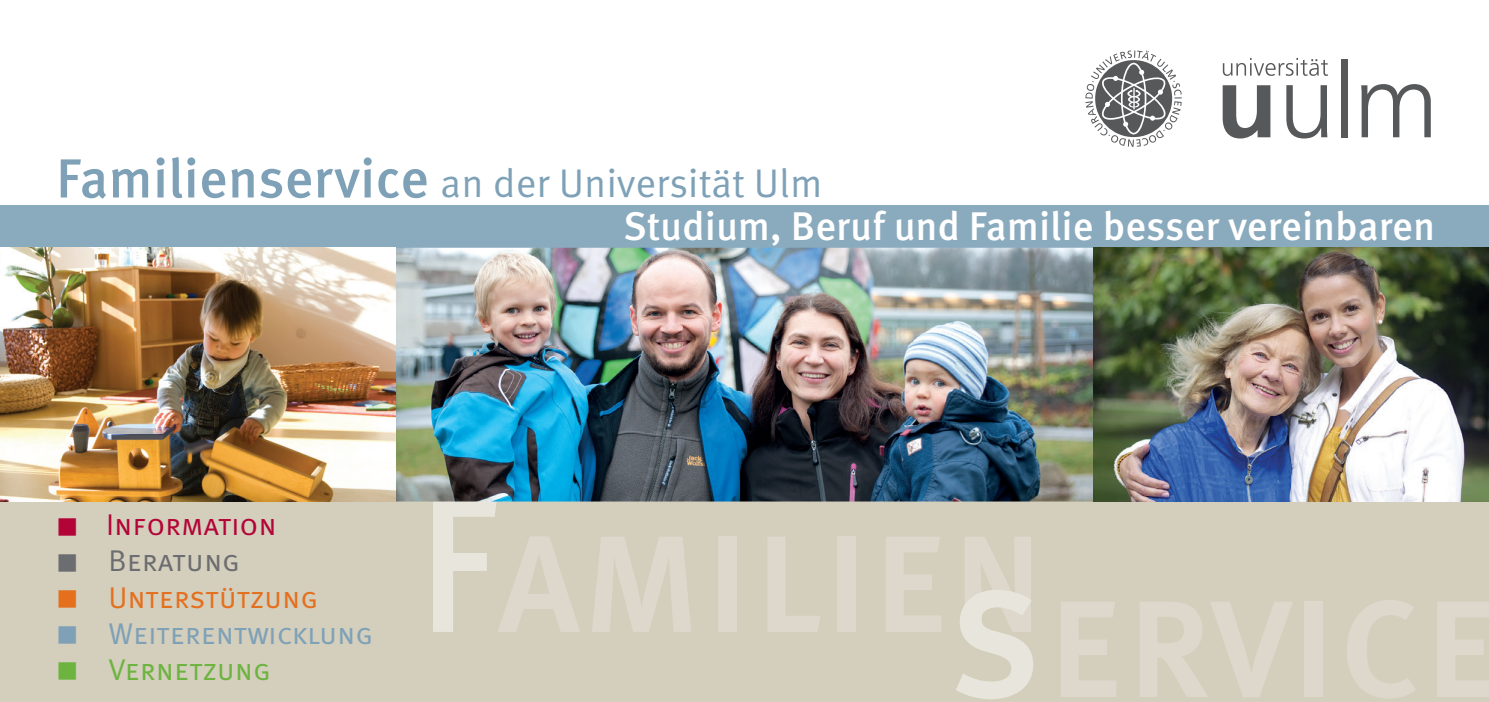
<style>
.page{position:relative;width:1489px;height:702px;background:#fff}
.page>*{position:absolute;margin:0;border:0;box-sizing:border-box;transform-origin:0 0}
.t1{font:500 40px "Meta OT";color:#fff}
.t2{font:40px "Meta OT Norm";color:#7ea1b7}
.t3{font:30px "Meta OT Norm";letter-spacing:-.005em;color:#7ea1b7}
.t4{font:30px "Meta OT Norm";letter-spacing:-.01em;color:#e4701e}
.t5{font:30px "Meta OT Norm";letter-spacing:-.005em;color:#b30437}
.t6{font:30px "Meta OT Norm";color:#6cb43f}
.t7{font:30px "Meta OT Norm";color:#6c6d70}
.s1{font-family:"Meta OT";font-weight:500;font-size:55px}
</style>
<div class="page">
<div style="left:0;top:449px;width:1488px;height:253px;background:#d4cebc"></div>
<div style="left:0;top:206px;width:1488px;height:46px;background:#8aaabe"></div>
<img style="left:395px;top:248px;width:698px;height:253px">
<img style="left:0;top:248px;width:395px;height:253px">
<img style="left:1093px;top:248px;width:395px;height:253px">
<svg style="left:1222px;top:85px;width:48px;height:53px"></svg>
<svg style="left:1286px;top:85px;width:41px;height:53px"></svg>
<div style="left:1341px;top:59px;width:6px;height:78px;background:#57585a"></div>
<svg style="left:1361px;top:84px;width:69px;height:53px"></svg>
<svg style="left:1222px;top:58px;width:105px;height:18px"></svg>
<svg style="left:1085px;top:50px;width:96px;height:97px"></svg>
<p class="t2" style="left:56px;top:159px;width:768px"><span class="s1">Familienservice</span> an der Universität Ulm</p>
<p class="t5" style="left:56px;top:507px;width:222px">■ Information</p>
<p class="t7" style="left:56px;top:543px;width:186px">■ Beratung</p>
<p class="t4" style="left:56px;top:579px;width:264px">■ Unterstützung</p>
<p class="t3" style="left:56px;top:615px;width:319px">■ Weiterentwicklung</p>
<p class="t6" style="left:56px;top:651px;width:216px">■ Vernetzung</p>
<p class="t1" style="left:623px;top:201px;width:813px">Studium, Beruf und Familie besser vereinbaren</p>
</div>
